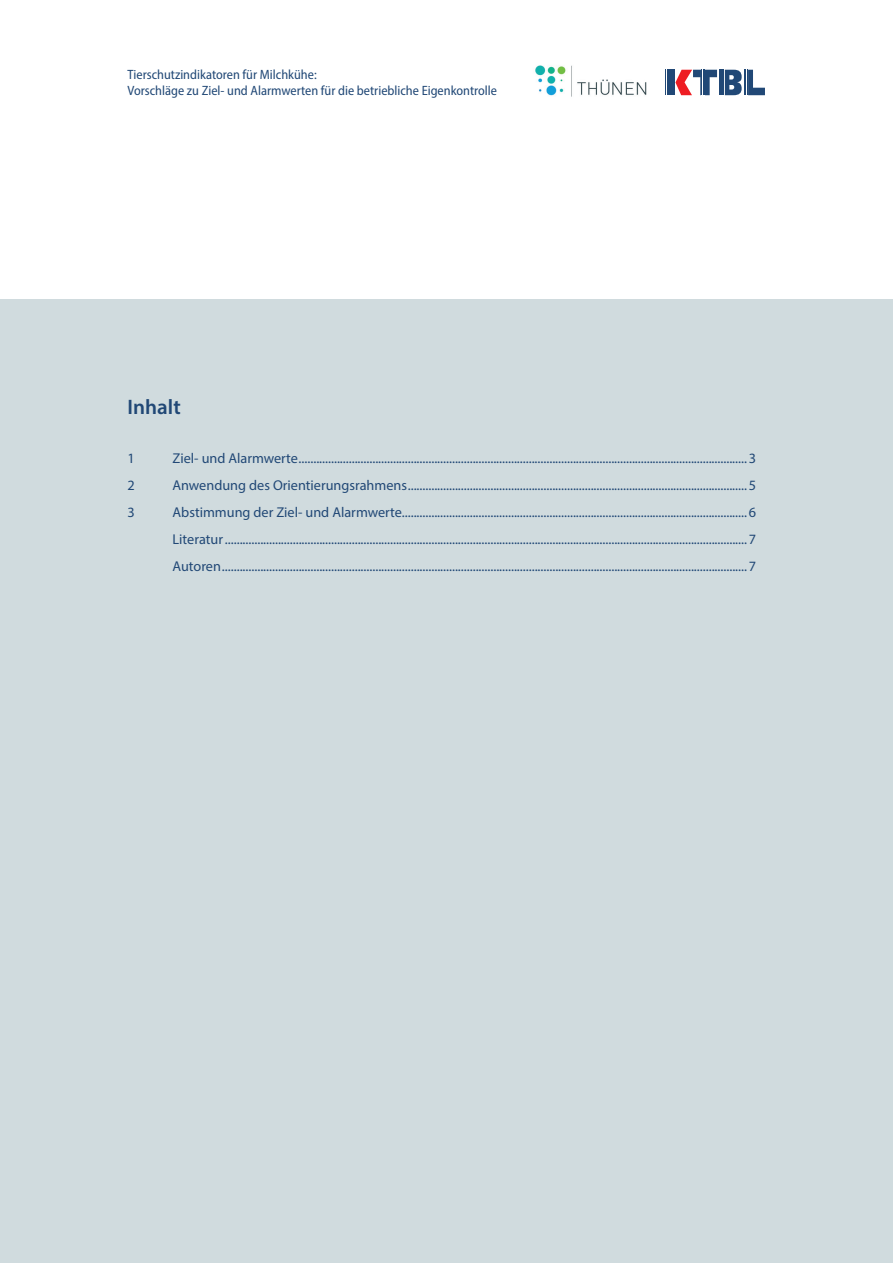
<style>
.page{position:relative;width:893px;height:1263px;background:#fff}
.page>*{position:absolute;margin:0;border:0;box-sizing:border-box;transform-origin:0 0}
.t1{font:600 21px "Myriad Pro";color:#214876}
.t2{font:14.25px/27px "Myriad Pro";color:#214876;text-align:justify}
.t3{font:semi-condensed 13.5px/16.2px "Myriad Pro";color:#214876}
</style>
<div class="page">
<svg style="left:665px;top:70px;width:100px;height:25px"></svg>
<hr style="left:672px;top:70px;width:3px;height:25px;background:#214876">
<img style="left:535px;top:65px;width:112px;height:32px">
<div style="left:0;top:300px;width:893px;height:963px;background:#d0dbde"></div>
<p class="t3" style="left:128px;top:66px;width:371px">Tierschutzindikatoren für Milchkühe:<br>Vorschläge zu Ziel- und Alarmwerten für die betriebliche Eigenkontrolle</p>
<h1 class="t1" style="left:128px;top:394px;width:55px">Inhalt</h1>
<p class="t2" style="left:128px;top:444px;width:9px">1</p>
<p class="t2" style="left:173px;top:444px;width:585px">Ziel- und Alarmwerte ........................................................................................................................................................3</p>
<p class="t2" style="left:128px;top:471px;width:9px">2</p>
<p class="t2" style="left:173px;top:471px;width:585px">Anwendung des Orientierungsrahmens ...................................................................................................................5</p>
<p class="t2" style="left:128px;top:498px;width:9px">3</p>
<p class="t2" style="left:173px;top:498px;width:585px">Abstimmung der Ziel- und Alarmwerte.....................................................................................................................6<br>Literatur .................................................................................................................................................................................7<br>Autoren ..................................................................................................................................................................................7</p>
</div>
